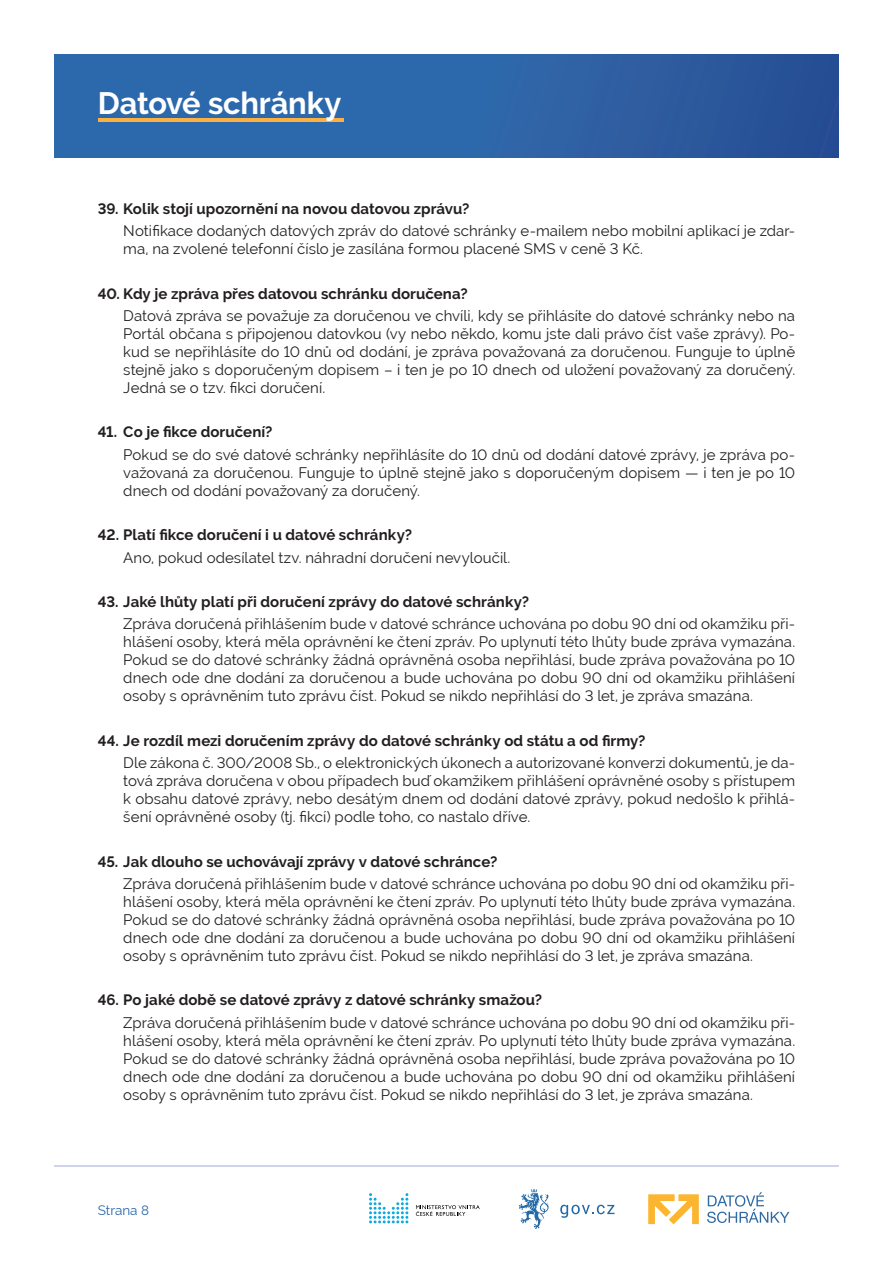
<style>
.page{position:relative;width:893px;height:1263px;background:#fff}
.page>*{position:absolute;margin:0;border:0;box-sizing:border-box;transform-origin:0 0}
.t1{font:700 30.75px "Raleway";letter-spacing:-.005em;color:#fff}
.t2{font:15px/18px "Raleway";letter-spacing:.005em;color:#231f20;text-align:justify}
.t3{font:700 15px "Raleway";letter-spacing:.005em;color:#231f20}
.t4{font:13.5px "Raleway";color:#2c69ac}
</style>
<div class="page">
<svg style="left:707px;top:1192px;width:82px;height:31px"></svg>
<svg style="left:648px;top:1194px;width:51px;height:30px"></svg>
<svg style="left:519px;top:1189px;width:30px;height:40px"></svg>
<svg style="left:560px;top:1205px;width:55px;height:13px"></svg>
<svg style="left:416px;top:1205px;width:64px;height:11px"></svg>
<svg style="left:369px;top:1193px;width:39px;height:30px"></svg>
<hr style="left:54px;top:1165px;width:785px;height:1px;background:#cfd4e9">
<div style="left:54px;top:54px;width:785px;height:103px;background:linear-gradient(to right,#3171b0,#2a559a)"></div>
<hr style="left:98px;top:119px;width:246px;height:3px;background:#fbb03f">
<h1 class="t1" style="left:98px;top:86px;width:245px">Datové schránky</h1>
<p class="t3" style="left:98px;top:200px;width:373px">39. Kolik stojí upozornění na novou datovou zprávu?</p>
<p class="t2" style="left:123px;top:222px;width:673px">Notifikace dodaných datových zpráv do datové schránky e-mailem nebo mobilní aplikací je zdar&shy;ma, na zvolené telefonní číslo je zasílána formou placené SMS v ceně 3 Kč.</p>
<p class="t3" style="left:98px;top:285px;width:371px">40. Kdy je zpráva přes datovou schránku doručena?</p>
<p class="t2" style="left:123px;top:307px;width:673px">Datová zpráva se považuje za doručenou ve chvíli, kdy se přihlásíte do datové schránky nebo na Portál občana s připojenou datovkou (vy nebo někdo, komu jste dali právo číst vaše zprávy). Po&shy;kud se nepřihlásíte do 10 dnů od dodání, je zpráva považovaná za doručenou. Funguje to úplně stejně jako s doporučeným dopisem – i ten je po 10 dnech od uložení považovaný za doručený.<br>Jedná se o tzv. fikci doručení.</p>
<p class="t3" style="left:98px;top:424px;width:176px">41. Co je fikce doručení?</p>
<p class="t2" style="left:123px;top:445px;width:673px">Pokud se do své datové schránky nepřihlásíte do 10 dnů od dodání datové zprávy, je zpráva po&shy;važovaná za doručenou. Funguje to úplně stejně jako s doporučeným dopisem — i ten je po 10 dnech od dodání považovaný za doručený.</p>
<p class="t3" style="left:98px;top:526px;width:316px">42. Platí fikce doručení i u datové schránky?</p>
<p class="t2" style="left:123px;top:548px;width:389px">Ano, pokud odesílatel tzv. náhradní doručení nevyloučil.</p>
<p class="t3" style="left:98px;top:593px;width:433px">43. Jaké lhůty platí při doručení zprávy do datové schránky?</p>
<p class="t2" style="left:123px;top:615px;width:673px">Zpráva doručená přihlášením bude v datové schránce uchována po dobu 90 dní od okamžiku při&shy;hlášení osoby, která měla oprávnění ke čtení zpráv. Po uplynutí této lhůty bude zpráva vymazána.<br>Pokud se do datové schránky žádná oprávněná osoba nepřihlásí, bude zpráva považována po 10 dnech ode dne dodání za doručenou a bude uchována po dobu 90 dní od okamžiku přihlášení osoby s oprávněním tuto zprávu číst. Pokud se nikdo nepřihlásí do 3 let, je zpráva smazána.</p>
<p class="t3" style="left:98px;top:732px;width:549px">44. Je rozdíl mezi doručením zprávy do datové schránky od státu a od firmy?</p>
<p class="t2" style="left:123px;top:754px;width:673px">Dle zákona č. 300/2008 Sb., o elektronických úkonech a autorizované konverzi dokumentů, je da&shy;tová zpráva doručena v obou případech buď okamžikem přihlášení oprávněné osoby s přístupem k obsahu datové zprávy, nebo desátým dnem od dodání datové zprávy, pokud nedošlo k přihlá&shy;šení oprávněné osoby (tj. fikcí) podle toho, co nastalo dříve.</p>
<p class="t3" style="left:98px;top:853px;width:401px">45. Jak dlouho se uchovávají zprávy v datové schránce?</p>
<p class="t2" style="left:123px;top:874px;width:673px">Zpráva doručená přihlášením bude v datové schránce uchována po dobu 90 dní od okamžiku při&shy;hlášení osoby, která měla oprávnění ke čtení zpráv. Po uplynutí této lhůty bude zpráva vymazána.<br>Pokud se do datové schránky žádná oprávněná osoba nepřihlásí, bude zpráva považována po 10 dnech ode dne dodání za doručenou a bude uchována po dobu 90 dní od okamžiku přihlášení osoby s oprávněním tuto zprávu číst. Pokud se nikdo nepřihlásí do 3 let, je zpráva smazána.</p>
<p class="t3" style="left:98px;top:991px;width:446px">46. Po jaké době se datové zprávy z datové schránky smažou?</p>
<p class="t2" style="left:123px;top:1013px;width:673px">Zpráva doručená přihlášením bude v datové schránce uchována po dobu 90 dní od okamžiku při&shy;hlášení osoby, která měla oprávnění ke čtení zpráv. Po uplynutí této lhůty bude zpráva vymazána.<br>Pokud se do datové schránky žádná oprávněná osoba nepřihlásí, bude zpráva považována po 10 dnech ode dne dodání za doručenou a bude uchována po dobu 90 dní od okamžiku přihlášení osoby s oprávněním tuto zprávu číst. Pokud se nikdo nepřihlásí do 3 let, je zpráva smazána.</p>
<p class="t4" style="left:98px;top:1202px;width:53px">Strana 8</p>
</div>
